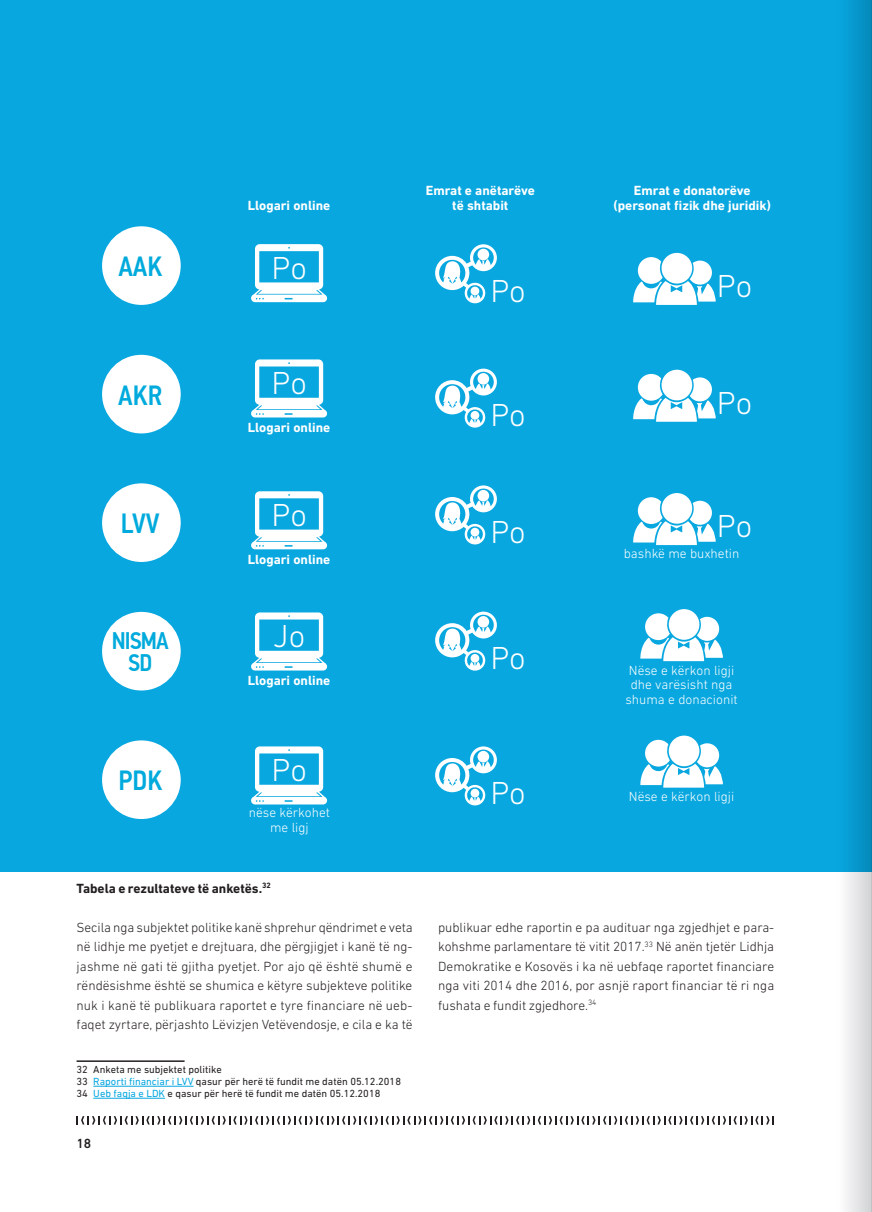
<style>
.page{position:relative;width:872px;height:1212px;background:#fff}
.page>*{position:absolute;margin:0;border:0;box-sizing:border-box;transform-origin:0 0}
.t1{font:300 32.4px "DIN Next LT Pro";letter-spacing:-.005em;color:#fff}
.t2{font:500 27.75px "PF Din Text Cond Pro";color:#00aadc}
.t3{font:500 24px "PF Din Text Cond Pro";letter-spacing:-.04em;color:#00aadc}
.Body_text_-_FINAL{font:300 13.5px/19.5px "DIN Next LT Pro";color:#231f20;text-align:justify}
.t4{font:700 13.5px/14.5px "DIN Next LT Pro";color:#fff;text-align:center}
.t5{font:300 13.5px/14.5px "DIN Next LT Pro";color:#fff;text-align:center}
.Body_text_-_FINAL-2{font:700 13.5px "DIN Next LT Pro";color:#231f20}
.t6{font:500 13.5px "DIN Next LT Pro";color:#231f20}
.Footnote{font:10.5px "DIN Next LT Pro";color:#231f20}
.s1{color:#08a7e0}
</style>
<div class="page">
<svg style="left:77px;top:1116px;width:697px;height:8px"></svg>
<div style="left:0;top:0;width:872px;height:872px;background:#08a7e0"></div>
<hr style="left:77px;top:1060px;width:108px;height:2px;background:#231f20">
<hr style="left:93px;top:1086px;width:100px;height:1px;background:#08a7e0">
<hr style="left:93px;top:1098px;width:72px;height:1px;background:#08a7e0">
<svg style="left:633px;top:253px;width:82px;height:52px"></svg>
<svg style="left:633px;top:370px;width:82px;height:52px"></svg>
<svg style="left:633px;top:493px;width:82px;height:52px"></svg>
<svg style="left:640px;top:609px;width:83px;height:52px"></svg>
<svg style="left:640px;top:735px;width:83px;height:53px"></svg>
<svg style="left:251px;top:244px;width:76px;height:58px"></svg>
<svg style="left:251px;top:359px;width:76px;height:58px"></svg>
<div style="left:102px;top:226px;width:79px;height:79px;background:#fff;border-radius:50%"></div>
<div style="left:102px;top:355px;width:79px;height:78px;background:#fff;border-radius:50%"></div>
<div style="left:102px;top:483px;width:79px;height:79px;background:#fff;border-radius:50%"></div>
<div style="left:102px;top:612px;width:79px;height:78px;background:#fff;border-radius:50%"></div>
<div style="left:102px;top:740px;width:79px;height:79px;background:#fff;border-radius:50%"></div>
<svg style="left:435px;top:244px;width:62px;height:60px"></svg>
<div style="left:470px;top:287px;width:9px;height:8px;background:#fff;border-radius:50%"></div>
<svg style="left:435px;top:369px;width:62px;height:59px"></svg>
<div style="left:470px;top:411px;width:9px;height:9px;background:#fff;border-radius:50%"></div>
<svg style="left:435px;top:485px;width:62px;height:60px"></svg>
<div style="left:470px;top:528px;width:9px;height:8px;background:#fff;border-radius:50%"></div>
<svg style="left:435px;top:612px;width:62px;height:59px"></svg>
<div style="left:470px;top:654px;width:9px;height:9px;background:#fff;border-radius:50%"></div>
<svg style="left:435px;top:746px;width:62px;height:60px"></svg>
<div style="left:470px;top:789px;width:9px;height:8px;background:#fff;border-radius:50%"></div>
<svg style="left:251px;top:491px;width:76px;height:58px"></svg>
<svg style="left:251px;top:612px;width:76px;height:58px"></svg>
<svg style="left:251px;top:746px;width:76px;height:58px"></svg>
<svg style="left:846px;top:0;width:25px;height:1212px"></svg>
<hr style="left:871px;top:0;width:1px;height:1212px;background:#bcbdc0">
<p class="t2" style="left:118px;top:250px;width:45px">AAK</p>
<p class="t2" style="left:118px;top:378px;width:46px">AKR</p>
<p class="t2" style="left:121px;top:507px;width:40px">LVV</p>
<p class="t3" style="left:112px;top:627px;width:58px">NISMA</p>
<p class="t3" style="left:128px;top:648px;width:26px">SD</p>
<p class="t2" style="left:118px;top:764px;width:45px">PDK</p>
<p class="t4" style="left:248px;top:198px;width:84px">Llogari online</p>
<p class="t1" style="left:272px;top:249px;width:37px">Po</p>
<p class="t1" style="left:272px;top:364px;width:37px">Po</p>
<p class="t4" style="left:248px;top:420px;width:84px">Llogari online</p>
<p class="t1" style="left:272px;top:496px;width:37px">Po</p>
<p class="t4" style="left:248px;top:552px;width:84px">Llogari online</p>
<p class="t1" style="left:273px;top:617px;width:33px">Jo</p>
<p class="t4" style="left:248px;top:673px;width:84px">Llogari online</p>
<p class="t1" style="left:272px;top:751px;width:37px">Po</p>
<p class="t5" style="left:249px;top:805px;width:83px">nëse kërkohet me ligj</p>
<p class="Body_text_-_FINAL-2" style="left:77px;top:880px;width:196px">Tabela e rezultateve të anketës.<sup>32</sup></p>
<p class="t4" style="left:426px;top:183px;width:111px">Emrat e anëtarëve të shtabit</p>
<p class="t4" style="left:613px;top:183px;width:159px">Emrat e donatorëve (personat fizik dhe juridik)</p>
<p class="t1" style="left:490px;top:273px;width:37px">Po</p>
<p class="t1" style="left:490px;top:397px;width:37px">Po</p>
<p class="t1" style="left:490px;top:514px;width:37px">Po</p>
<p class="t1" style="left:490px;top:640px;width:37px">Po</p>
<p class="t1" style="left:490px;top:775px;width:37px">Po</p>
<p class="t1" style="left:717px;top:267px;width:37px">Po</p>
<p class="t1" style="left:717px;top:384px;width:37px">Po</p>
<p class="t1" style="left:717px;top:507px;width:37px">Po</p>
<p class="t5" style="left:624px;top:546px;width:117px">bashkë me buxhetin</p>
<p class="t5" style="left:625px;top:662px;width:114px">Nëse e kërkon ligji dhe varësisht nga shuma e donacionit</p>
<p class="t5" style="left:629px;top:789px;width:107px">Nëse e kërkon ligji</p>
<p class="Body_text_-_FINAL" style="left:77px;top:917px;width:338px">Secila nga subjektet politike kanë shprehur qëndrimet e veta në lidhje me pyetjet e drejtuara, dhe përgjigjet i kanë të ng&shy;jashme në gati të gjitha pyetjet. Por ajo që është shumë e rëndësishme është se shumica e këtyre subjekteve politike nuk i kanë të publikuara raportet e tyre financiare në ueb&shy;faqet zyrtare, përjashto Lëvizjen Vetëvendosje, e cila e ka të</p>
<p class="Body_text_-_FINAL" style="left:438px;top:917px;width:338px">publikuar edhe raportin e pa audituar nga zgjedhjet e para&shy;kohshme parlamentare të vitit 2017.<sup>33</sup> Në anën tjetër Lidhja Demokratike e Kosovës i ka në uebfaqe raportet financiare nga viti 2014 dhe 2016, por asnjë raport financiar të ri nga fushata e fundit zgjedhore.<sup>34</sup></p>
<p class="Footnote" style="left:77px;top:1063px;width:147px">32 Anketa me subjektet politike</p>
<p class="Footnote" style="left:77px;top:1075px;width:326px">33 <span class="s1">Raporti financiar i LVV</span> qasur për herë të fundit me datën 05.12.2018</p>
<p class="Footnote" style="left:77px;top:1087px;width:305px">34 <span class="s1">Ueb faqja e LDK</span> e qasur për herë të fundit me datën 05.12.2018</p>
<p class="t6" style="left:77px;top:1135px;width:16px">18</p>
</div>
